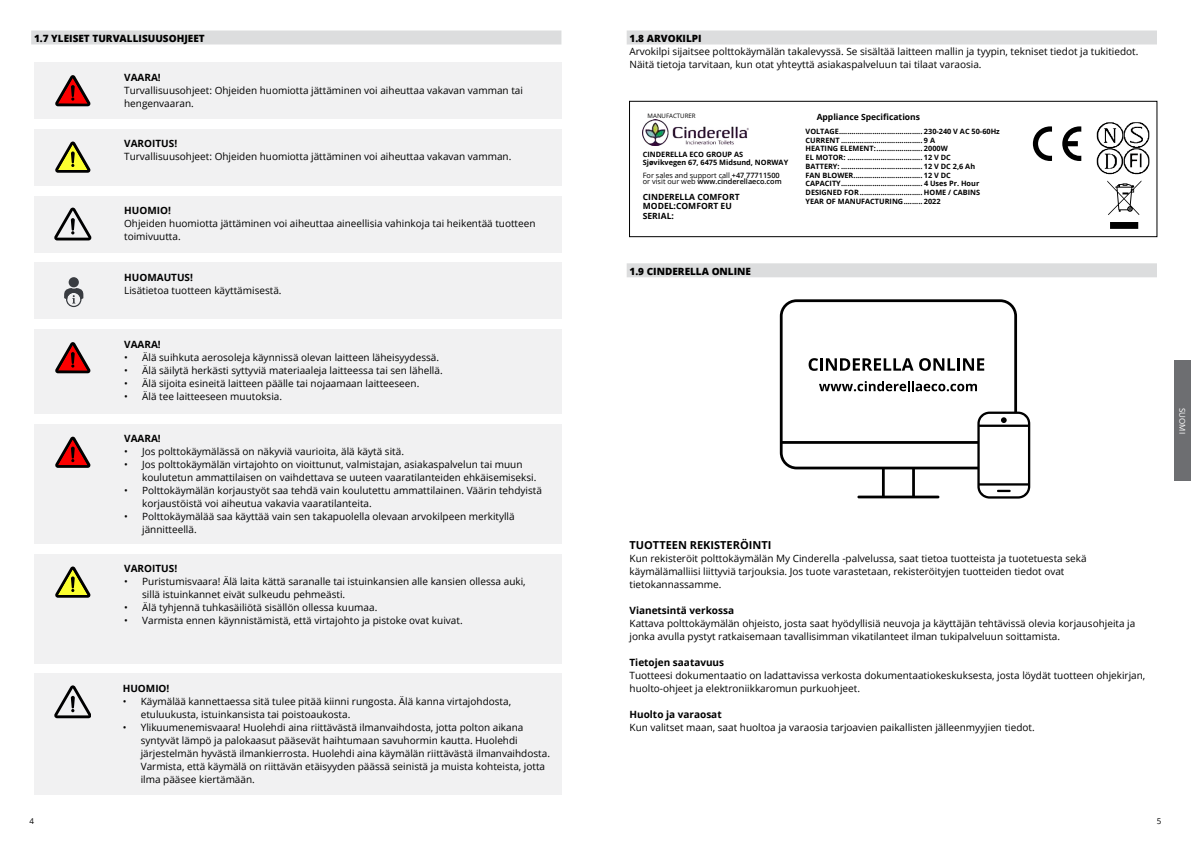
<style>
.page{position:relative;width:1191px;height:842px;background:#fff}
.page>*{position:absolute;margin:0;border:0;box-sizing:border-box;transform-origin:0 0}
.t1{font:700 11px "Open Sans";color:#000}
.t2{font:10px/13px "Open Sans";color:#000}
.t3{font:700 10px "Open Sans";color:#000}
.t4{font:800 10px "Open Sans";color:#000}
.t5{font:700 8.5px/9.8px "Open Sans";color:#000}
.t6{font:8px "Open Sans";color:#fff}
.t7{font:8px "Open Sans";color:#000}
.t8{font:700 7.3px/8.8px "Open Sans";color:#000}
.t9{font:7.3px/6.1px "Open Sans";color:#000}
.t10{font:6.1px "Open Sans";color:#000}
.s1{font-weight:600}
.s2{font-style:inherit}
</style>
<div class="page">
<div style="left:1174px;top:361px;width:17px;height:120px;background:#6d6e71"></div>
<div style="left:34px;top:62px;width:527px;height:57px;background:#f1f1f2"></div>
<svg style="left:55px;top:75px;width:36px;height:31px"></svg>
<div style="left:34px;top:129px;width:527px;height:56px;background:#f1f1f2"></div>
<svg style="left:55px;top:142px;width:36px;height:31px"></svg>
<div style="left:34px;top:196px;width:527px;height:56px;background:#f1f1f2"></div>
<svg style="left:54px;top:208px;width:37px;height:32px"></svg>
<div style="left:34px;top:262px;width:527px;height:57px;background:#f1f1f2"></div>
<svg style="left:64px;top:277px;width:19px;height:30px"></svg>
<div style="left:34px;top:329px;width:527px;height:85px;background:#f1f1f2"></div>
<svg style="left:55px;top:342px;width:36px;height:31px"></svg>
<div style="left:34px;top:424px;width:527px;height:120px;background:#f1f1f2"></div>
<svg style="left:55px;top:437px;width:36px;height:31px"></svg>
<div style="left:34px;top:554px;width:527px;height:109px;background:#f1f1f2"></div>
<svg style="left:55px;top:566px;width:36px;height:32px"></svg>
<div style="left:34px;top:673px;width:527px;height:122px;background:#f1f1f2"></div>
<svg style="left:54px;top:685px;width:36px;height:33px"></svg>
<div style="left:31px;top:31px;width:530px;height:14px;background:#dcddde"></div>
<svg style="left:780px;top:299px;width:250px;height:200px"></svg>
<svg style="left:1001px;top:417px;width:5px;height:6px"></svg>
<svg style="left:1062px;top:126px;width:19px;height:35px"></svg>
<svg style="left:1032px;top:126px;width:20px;height:35px"></svg>
<img style="left:1096px;top:122px;width:26px;height:52px">
<img style="left:1122px;top:148px;width:28px;height:26px">
<img style="left:1122px;top:122px;width:28px;height:26px">
<svg style="left:1107px;top:180px;width:34px;height:49px"></svg>
<img style="left:643px;top:120px;width:105px;height:26px">
<div style="left:629px;top:101px;width:528px;height:136px;border:1px solid #000"></div>
<div style="left:626px;top:31px;width:531px;height:14px;background:#dcddde"></div>
<div style="left:626px;top:263px;width:531px;height:14px;background:#dcddde"></div>
<p class="t4" style="left:34px;top:30px;width:172px">1.7 YLEISET TURVALLISUUSOHJEET</p>
<p class="t3" style="left:124px;top:70px;width:38px">VAARA!</p>
<p class="t2" style="left:124px;top:83px;width:400px">Turvallisuusohjeet: Ohjeiden huomiotta jättäminen voi aiheuttaa vakavan vamman tai hengenvaaran.</p>
<p class="t3" style="left:124px;top:136px;width:54px">VAROITUS!</p>
<p class="t2" style="left:124px;top:150px;width:389px">Turvallisuusohjeet: Ohjeiden huomiotta jättäminen voi aiheuttaa vakavan vamman.</p>
<p class="t3" style="left:124px;top:203px;width:48px">HUOMIO!</p>
<p class="t2" style="left:124px;top:217px;width:413px">Ohjeiden huomiotta jättäminen voi aiheuttaa aineellisia vahinkoja tai heikentää tuotteen toimivuutta.</p>
<p class="t3" style="left:124px;top:270px;width:70px">HUOMAUTUS!</p>
<p class="t2" style="left:124px;top:283px;width:159px">Lisätietoa tuotteen käyttämisestä.</p>
<p class="t3" style="left:124px;top:337px;width:38px">VAARA!</p>
<p class="t2" style="left:124px;top:350px;width:316px">• Älä suihkuta aerosoleja käynnissä olevan laitteen läheisyydessä.</p>
<p class="t2" style="left:124px;top:363px;width:320px">• Älä säilytä herkästi syttyviä materiaaleja laitteessa tai sen lähellä.</p>
<p class="t2" style="left:124px;top:376px;width:297px">• Älä sijoita esineitä laitteen päälle tai nojaamaan laitteeseen.</p>
<p class="t2" style="left:124px;top:389px;width:159px">• Älä tee laitteeseen muutoksia.</p>
<p class="t3" style="left:124px;top:432px;width:38px">VAARA!</p>
<p class="t2" style="left:124px;top:445px;width:281px">• Jos polttokäymälässä on näkyviä vaurioita, älä käytä sitä.</p>
<p class="t2" style="left:142px;top:458px;width:396px;text-indent:-18px">• Jos polttokäymälän virtajohto on vioittunut, valmistajan, asiakaspalvelun tai muun koulutetun ammattilaisen on vaihdettava se uuteen vaaratilanteiden ehkäisemiseksi.</p>
<p class="t2" style="left:142px;top:484px;width:401px;text-indent:-18px">• Polttokäymälän korjaustyöt saa tehdä vain koulutettu ammattilainen. Väärin tehdyistä korjaustöistä voi aiheutua vakavia vaaratilanteita.</p>
<p class="t2" style="left:142px;top:510px;width:374px;text-indent:-18px">• Polttokäymälää saa käyttää vain sen takapuolella olevaan arvokilpeen merkityllä jännitteellä.</p>
<p class="t3" style="left:124px;top:561px;width:54px">VAROITUS!</p>
<p class="t2" style="left:142px;top:575px;width:385px;text-indent:-18px">• Puristumisvaara! Älä laita kättä saranalle tai istuinkansien alle kansien ollessa auki, sillä istuinkannet eivät sulkeudu pehmeästi.</p>
<p class="t2" style="left:124px;top:601px;width:255px">• Älä tyhjennä tuhkasäiliötä sisällön ollessa kuumaa.</p>
<p class="t2" style="left:124px;top:614px;width:340px">• Varmista ennen käynnistämistä, että virtajohto ja pistoke ovat kuivat.</p>
<p class="t3" style="left:123px;top:681px;width:48px">HUOMIO!</p>
<p class="t2" style="left:141px;top:694px;width:372px;text-indent:-18px">• Käymälää kannettaessa sitä tulee pitää kiinni rungosta. Älä kanna virtajohdosta, etuluukusta, istuinkansista tai poistoaukosta.</p>
<p class="t2" style="left:141px;top:720px;width:411px;text-indent:-18px">• Ylikuumenemisvaara! Huolehdi aina riittävästä ilmanvaihdosta, jotta polton aikana syntyvät lämpö ja palokaasut pääsevät haihtumaan savuhormin kautta. Huolehdi järjestelmän hyvästä ilmankierrosta. Huolehdi aina käymälän riittävästä ilmanvaihdosta.<br>Varmista, että käymälä on riittävän etäisyyden päässä seinistä ja muista kohteista, jotta ilma pääsee kiertämään.</p>
<p class="t4" style="left:629px;top:30px;width:74px">1.8 ARVOKILPI</p>
<p class="t2" style="left:629px;top:44px;width:510px">Arvokilpi sijaitsee polttokäymälän takalevyssä. Se sisältää laitteen mallin ja tyypin, tekniset tiedot ja tukitiedot.<br>Näitä tietoja tarvitaan, kun otat yhteyttä asiakaspalveluun tai tilaat varaosia.</p>
<p class="t10" style="left:647px;top:112px;width:50px">MANUFACTURER</p>
<p class="t5" style="left:816px;top:112px;width:105px">Appliance Specifications</p>
<p class="t8" style="left:643px;top:151px;width:147px;line-height:7.3px">CINDERELLA ECO GROUP AS<br>Sjøvikvegen 67, 6475 Midsund, NORWAY</p>
<p class="t9" style="left:643px;top:172px;width:140px">For sales and support call <span class="s1">+47 77711500 </span>or visit our web <span class="s1">www.cinderellaeco.com</span></p>
<p class="t5" style="left:643px;top:191px;width:98px">CINDERELLA COMFORT<br>MODEL:COMFORT EU<br>SERIAL:</p>
<p class="t8" style="left:805px;top:126px;width:196px">VOLTAGE........................................ 230-240 V AC 50-60Hz CURRENT ....................................... 9 A<br>HEATING ELEMENT:...................... 2000W<br>EL MOTOR: .................................... 12 V DC<br>BATTERY: ....................................... 12 V DC 2,6 Ah<br>FAN BLOWER................................. 12 V DC<br>CAPACITY ....................................... 4 <span class="s2">Uses</span> P<span class="s2">r</span>. H<span class="s2">our </span>DESIGNED FOR.............................. HOME / CABINS YEAR OF MANUFACTURING......... 2022</p>
<p class="t4" style="left:629px;top:263px;width:123px">1.9 CINDERELLA ONLINE</p>
<p class="t1" style="left:629px;top:537px;width:143px">TUOTTEEN REKISTERÖINTI</p>
<p class="t2" style="left:629px;top:551px;width:458px">Kun rekisteröit polttokäymälän My Cinderella -palvelussa, saat tietoa tuotteista ja tuotetuesta sekä käymälämalliisi liittyviä tarjouksia. Jos tuote varastetaan, rekisteröityjen tuotteiden tiedot ovat tietokannassamme.</p>
<p class="t3" style="left:629px;top:603px;width:106px">Vianetsintä verkossa</p>
<p class="t2" style="left:629px;top:616px;width:507px">Kattava polttokäymälän ohjeisto, josta saat hyödyllisiä neuvoja ja käyttäjän tehtävissä olevia korjausohjeita ja jonka avulla pystyt ratkaisemaan tavallisimman vikatilanteet ilman tukipalveluun soittamista.</p>
<p class="t3" style="left:629px;top:655px;width:96px">Tietojen saatavuus</p>
<p class="t2" style="left:629px;top:668px;width:517px">Tuotteesi dokumentaatio on ladattavissa verkosta dokumentaatiokeskuksesta, josta löydät tuotteen ohjekirjan, huolto-ohjeet ja elektroniikkaromun purkuohjeet.</p>
<p class="t3" style="left:629px;top:707px;width:94px">Huolto ja varaosat</p>
<p class="t2" style="left:629px;top:720px;width:407px">Kun valitset maan, saat huoltoa ja varaosia tarjoavien paikallisten jälleenmyyjien tiedot.</p>
<p class="t7" style="left:29px;top:816px;width:6px">4</p>
<p class="t7" style="left:1157px;top:816px;width:6px">5</p>
<p class="t6" style="left:1187px;top:408px;width:27px;rotate:90deg">SUOMI</p>
</div>
